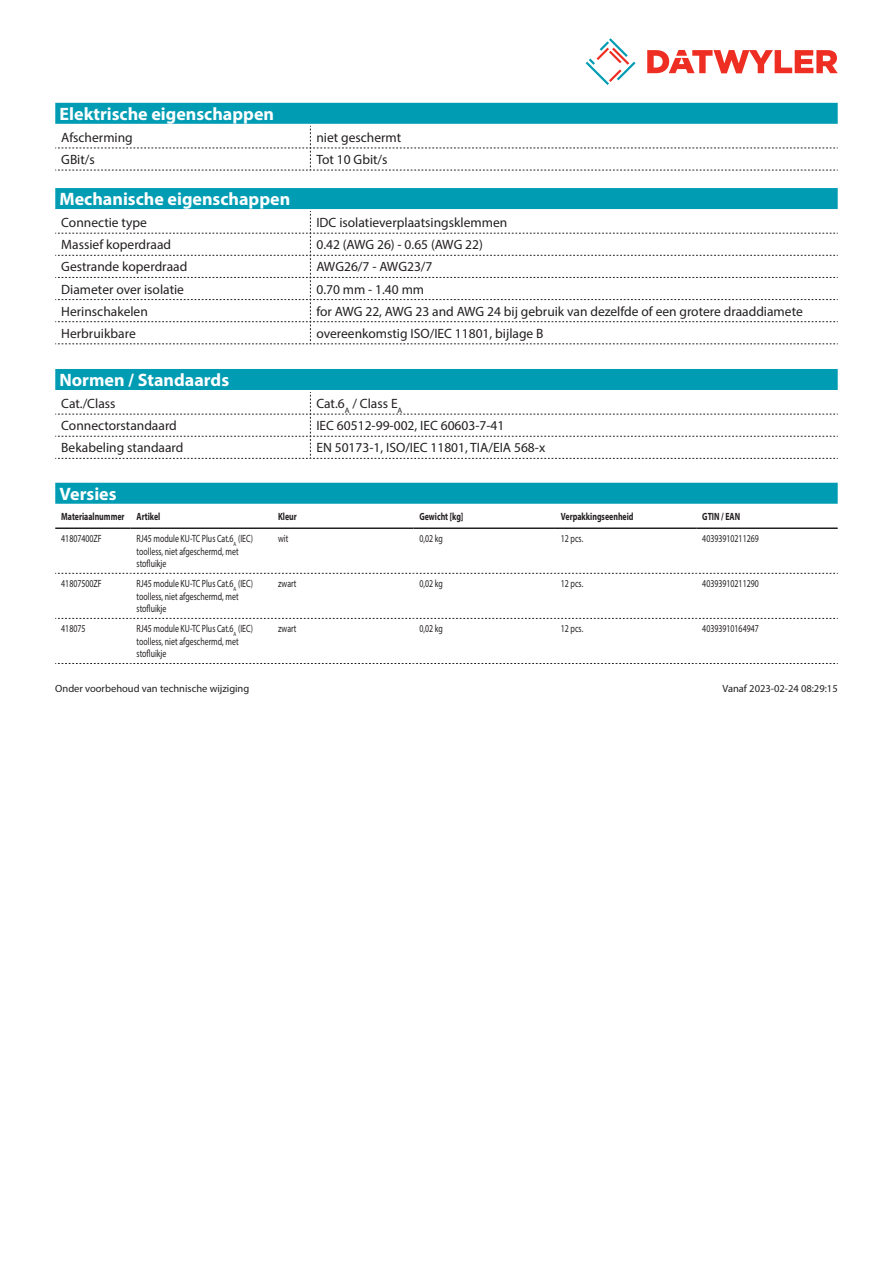
<style>
.page{position:relative;width:893px;height:1263px;background:#fff}
.page>*{position:absolute;margin:0;border:0;box-sizing:border-box;transform-origin:0 0}
.Standard_Head_Proper{font:700 18px "Myriad Pro";color:#fff}
.myriad_light_propert{font:13.5px "Myriad Pro";color:#231f20}
.myriadlight{font:10.5px/12.6px "Myriad Pro";color:#231f20;scale:.75 1}
.myriadbold{font:700 10.5px "Myriad Pro";color:#231f20;scale:.75 1}
.Footnote{font:10.5px "Myriad Pro";color:#231f20}
</style>
<div class="page">
<svg style="left:586px;top:38px;width:49px;height:47px"></svg>
<svg style="left:647px;top:50px;width:191px;height:23px"></svg>
<div style="left:55px;top:369px;width:783px;height:21px;background:#009cb3"></div>
<svg style="left:55px;top:392px;width:783px;height:67px"></svg>
<div style="left:55px;top:483px;width:783px;height:21px;background:#009cb3"></div>
<hr style="left:55px;top:527px;width:76px;height:2px;background:#231f20">
<hr style="left:131px;top:527px;width:141px;height:2px;background:#231f20">
<hr style="left:272px;top:527px;width:141px;height:2px;background:#231f20">
<hr style="left:413px;top:527px;width:142px;height:2px;background:#231f20">
<hr style="left:555px;top:527px;width:141px;height:2px;background:#231f20">
<hr style="left:696px;top:527px;width:142px;height:2px;background:#231f20">
<svg style="left:55px;top:573px;width:783px;height:1px"></svg>
<svg style="left:55px;top:618px;width:783px;height:1px"></svg>
<svg style="left:55px;top:663px;width:783px;height:1px"></svg>
<div style="left:55px;top:188px;width:783px;height:21px;background:#009cb3"></div>
<svg style="left:55px;top:211px;width:783px;height:134px"></svg>
<div style="left:55px;top:103px;width:783px;height:21px;background:#009cb3"></div>
<svg style="left:55px;top:126px;width:783px;height:45px"></svg>
<p class="Standard_Head_Proper" style="left:60px;top:102px;width:216px">Elektrische eigenschappen</p>
<p class="myriad_light_propert" style="left:61px;top:129px;width:73px">Afscherming</p>
<p class="myriad_light_propert" style="left:316px;top:129px;width:86px">niet geschermt</p>
<p class="myriad_light_propert" style="left:61px;top:151px;width:35px">GBit/s</p>
<p class="myriad_light_propert" style="left:316px;top:151px;width:73px">Tot 10 Gbit/s</p>
<p class="Standard_Head_Proper" style="left:60px;top:187px;width:232px">Mechanische eigenschappen</p>
<p class="myriad_light_propert" style="left:61px;top:214px;width:87px">Connectie type</p>
<p class="myriad_light_propert" style="left:316px;top:214px;width:192px">IDC isolatieverplaatsingsklemmen</p>
<p class="myriad_light_propert" style="left:61px;top:236px;width:111px">Massief koperdraad</p>
<p class="myriad_light_propert" style="left:316px;top:236px;width:168px">0.42 (AWG 26) - 0.65 (AWG 22)</p>
<p class="myriad_light_propert" style="left:61px;top:259px;width:128px">Gestrande koperdraad</p>
<p class="myriad_light_propert" style="left:316px;top:259px;width:118px">AWG26/7 - AWG23/7</p>
<p class="myriad_light_propert" style="left:61px;top:281px;width:124px">Diameter over isolatie</p>
<p class="myriad_light_propert" style="left:316px;top:281px;width:109px">0.70 mm - 1.40 mm</p>
<p class="myriad_light_propert" style="left:61px;top:303px;width:88px">Herinschakelen</p>
<p class="myriad_light_propert" style="left:316px;top:303px;width:488px">for AWG 22, AWG 23 and AWG 24 bij gebruik van dezelfde of een grotere draaddiamete</p>
<p class="myriad_light_propert" style="left:61px;top:325px;width:76px">Herbruikbare</p>
<p class="myriad_light_propert" style="left:316px;top:325px;width:229px">overeenkomstig ISO/IEC 11801, bijlage B</p>
<p class="Standard_Head_Proper" style="left:60px;top:368px;width:171px">Normen / Standaards</p>
<p class="myriad_light_propert" style="left:61px;top:395px;width:56px">Cat./Class</p>
<p class="myriad_light_propert" style="left:316px;top:395px;width:88px">Cat.6<sub>A</sub> / Class E<sub>A</sub></p>
<p class="myriad_light_propert" style="left:61px;top:417px;width:117px">Connectorstandaard</p>
<p class="myriad_light_propert" style="left:316px;top:417px;width:190px">IEC 60512-99-002, IEC 60603-7-41</p>
<p class="myriad_light_propert" style="left:61px;top:439px;width:124px">Bekabeling standaard</p>
<p class="myriad_light_propert" style="left:316px;top:439px;width:230px">EN 50173-1, ISO/IEC 11801, TIA/EIA 568-x</p>
<p class="Standard_Head_Proper" style="left:60px;top:482px;width:59px">Versies</p>
<p class="myriadbold" style="left:61px;top:509px;width:86px">Materiaalnummer</p>
<p class="myriadbold" style="left:137px;top:509px;width:33px">Artikel</p>
<p class="myriadbold" style="left:278px;top:509px;width:26px">Kleur</p>
<p class="myriadbold" style="left:419px;top:509px;width:60px">Gewicht [kg]</p>
<p class="myriadbold" style="left:561px;top:509px;width:98px">Verpakkingseenheid</p>
<p class="myriadbold" style="left:702px;top:509px;width:52px">GTIN / EAN</p>
<p class="myriadlight" style="left:61px;top:532px;width:56px">41807400ZF</p>
<p class="myriadlight" style="left:137px;top:532px;width:157px">RJ45 module KU-TC Plus Cat.6<sub>A</sub> (IEC) toolless, niet afgeschermd, met stofluikje</p>
<p class="myriadlight" style="left:278px;top:532px;width:15px">wit</p>
<p class="myriadlight" style="left:419px;top:532px;width:33px">0,02 kg</p>
<p class="myriadlight" style="left:561px;top:532px;width:31px">12 pcs.</p>
<p class="myriadlight" style="left:702px;top:532px;width:77px">40393910211269</p>
<p class="myriadlight" style="left:61px;top:577px;width:56px">41807500ZF</p>
<p class="myriadlight" style="left:137px;top:577px;width:157px">RJ45 module KU-TC Plus Cat.6<sub>A</sub> (IEC) toolless, niet afgeschermd, met stofluikje</p>
<p class="myriadlight" style="left:278px;top:577px;width:26px">zwart</p>
<p class="myriadlight" style="left:419px;top:577px;width:33px">0,02 kg</p>
<p class="myriadlight" style="left:561px;top:577px;width:31px">12 pcs.</p>
<p class="myriadlight" style="left:702px;top:577px;width:77px">40393910211290</p>
<p class="myriadlight" style="left:61px;top:622px;width:34px">418075</p>
<p class="myriadlight" style="left:137px;top:622px;width:157px">RJ45 module KU-TC Plus Cat.6<sub>A</sub> (IEC) toolless, niet afgeschermd, met stofluikje</p>
<p class="myriadlight" style="left:278px;top:622px;width:26px">zwart</p>
<p class="myriadlight" style="left:419px;top:622px;width:33px">0,02 kg</p>
<p class="myriadlight" style="left:561px;top:622px;width:31px">12 pcs.</p>
<p class="myriadlight" style="left:702px;top:622px;width:77px">40393910164947</p>
<p class="Footnote" style="left:55px;top:682px;width:196px">Onder voorbehoud van technische wijziging</p>
<p class="Footnote" style="left:722px;top:682px;width:117px">Vanaf 2023-02-24 08:29:15</p>
</div>
